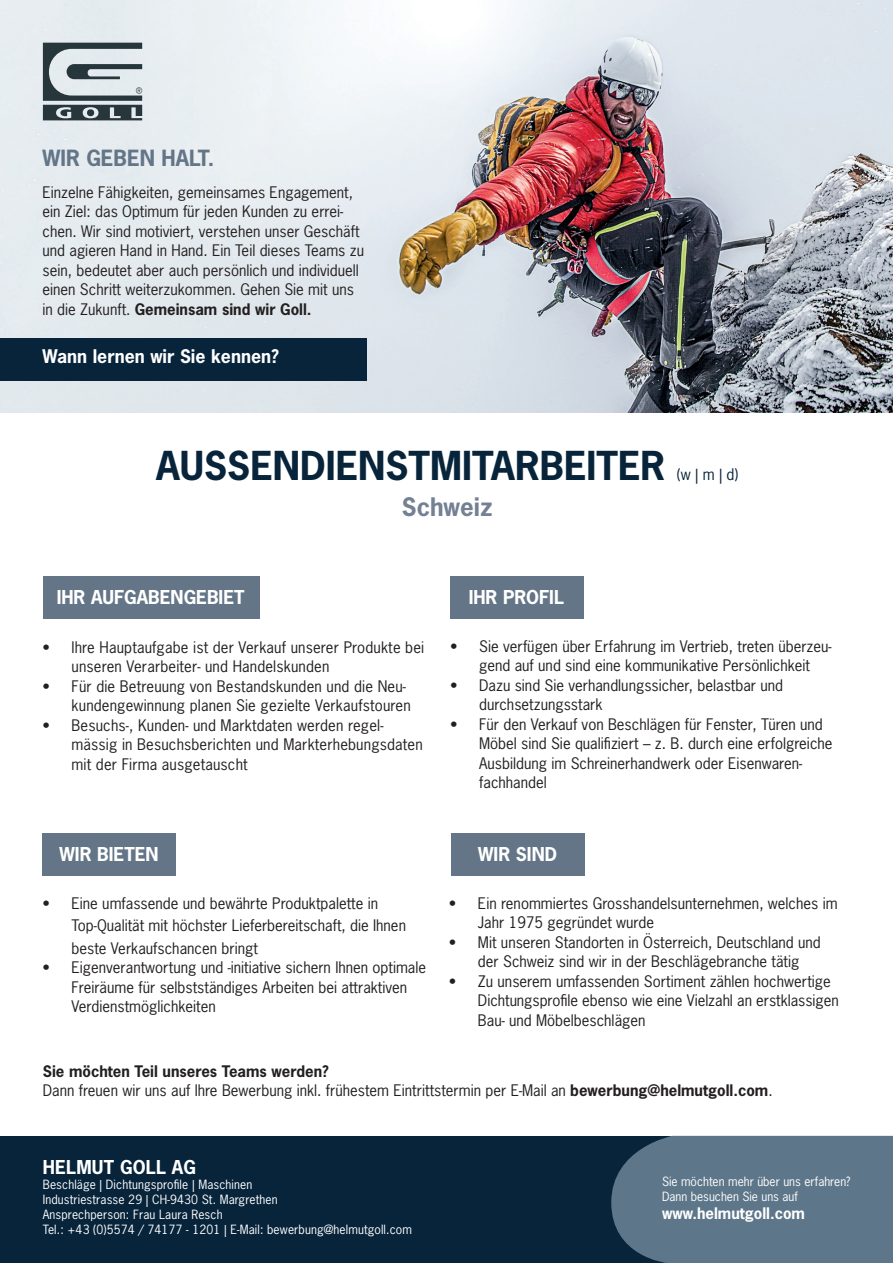
<style>
.page{position:relative;width:893px;height:1263px;background:#fff}
.page>*{position:absolute;margin:0;border:0;box-sizing:border-box;transform-origin:0 0}
.t1{font:700 37.5px "News Gothic Std";color:#07243b}
.t2{font:700 24px "News Gothic Std";color:#748094}
.t3{font:700 21px "News Gothic Std";color:#637587}
.t4{font:700 18px "News Gothic Std";color:#fff}
.t5{font:700 17.7px "News Gothic Std";color:#fff}
.t6{font:15px/19.5px "News Gothic Std";color:#231f20}
.t7{font:700 15px "News Gothic Std";color:#fff}
.t8{font:15px "News Gothic Std";color:#07243b}
.t9{font:12px/15px "News Gothic Std";letter-spacing:.01em;color:#fff}
.s1{font-weight:700}
</style>
<div class="page">
<img style="left:0;top:0;width:893px;height:412px">
<div style="left:0;top:1136px;width:893px;height:127px;background:#07243b"></div>
<svg style="left:43px;top:43px;width:99px;height:77px;background:#8d989c"></svg>
<div style="left:450px;top:576px;width:134px;height:43px;background:#637587"></div>
<div style="left:0;top:338px;width:367px;height:43px;background:#07243b"></div>
<div style="left:43px;top:833px;width:133px;height:43px;background:#637587"></div>
<div style="left:451px;top:833px;width:134px;height:43px;background:#637587"></div>
<div style="left:43px;top:577px;width:216px;height:42px;background:#637587"></div>
<div style="left:611px;top:1136px;width:282px;height:127px;background:#5d7689"></div>
<h3 class="t3" style="left:43px;top:145px;width:173px">WIR GEBEN HALT.</h3>
<p class="t6" style="left:43px;top:182px;width:323px">Einzelne Fähigkeiten, gemeinsames Engagement, ein Ziel: das Optimum für jeden Kunden zu errei&shy;chen. Wir sind motiviert, verstehen unser Geschäft und agieren Hand in Hand. Ein Teil dieses Teams zu sein, bedeutet aber auch persönlich und individuell einen Schritt weiterzukommen. Gehen Sie mit uns in die Zukunft. <span class="s1">Gemeinsam sind wir Goll.</span></p>
<p class="t5" style="left:43px;top:344px;width:238px">Wann lernen wir Sie kennen?</p>
<h1 class="t1" style="left:156px;top:441px;width:511px">AUSSENDIENSTMITARBEITER</h1>
<h2 class="t2" style="left:402px;top:491px;width:92px">Schweiz</h2>
<p class="t8" style="left:677px;top:465px;width:63px">(w | m | d)</p>
<p class="t4" style="left:57px;top:585px;width:189px">IHR AUFGABENGEBIET</p>
<p class="t4" style="left:469px;top:585px;width:97px">IHR PROFIL</p>
<p class="t6" style="left:72px;top:637px;width:354px;text-indent:-29px">• Ihre Hauptaufgabe ist der Verkauf unserer Produkte bei unseren Verarbeiter- und Handelskunden</p>
<p class="t6" style="left:72px;top:676px;width:341px;text-indent:-29px">• Für die Betreuung von Bestandskunden und die Neu&shy;kundengewinnung planen Sie gezielte Verkaufstouren</p>
<p class="t6" style="left:72px;top:715px;width:353px;text-indent:-29px">• Besuchs-, Kunden- und Marktdaten werden regel&shy;mässig in Besuchsberichten und Markterhebungsdaten mit der Firma ausgetauscht</p>
<p class="t6" style="left:450px;top:636px;width:383px;text-align:center">• Sie verfügen über Erfahrung im Vertrieb, treten überzeu&shy;gend auf und sind eine kommunikative Persönlichkeit</p>
<p class="t6" style="left:479px;top:675px;width:305px;text-indent:-29px">• Dazu sind Sie verhandlungssicher, belastbar und durchsetzungsstark</p>
<p class="t6" style="left:479px;top:714px;width:355px;text-indent:-29px">• Für den Verkauf von Beschlägen für Fenster, Türen und Möbel sind Sie qualifiziert – z. B. durch eine erfolgreiche Ausbildung im Schreinerhandwerk oder Eisenwaren&shy;fachhandel</p>
<p class="t4" style="left:60px;top:843px;width:101px">WIR BIETEN</p>
<p class="t4" style="left:478px;top:843px;width:80px">WIR SIND</p>
<p class="t6" style="left:72px;top:892px;width:336px;line-height:22.5px;text-indent:-29px">• Eine umfassende und bewährte Produktpalette in<br>Top-Qualität mit höchster Lieferbereitschaft, die Ihnen beste Verkaufschancen bringt</p>
<p class="t6" style="left:72px;top:958px;width:356px;text-indent:-29px">• Eigenverantwortung und -initiative sichern Ihnen optimale<br>Freiräume für selbstständiges Arbeiten bei attraktiven<br>Verdienstmöglichkeiten</p>
<p class="t6" style="left:478px;top:893px;width:361px;text-indent:-29px">• Ein renommiertes Grosshandelsunternehmen, welches im<br>Jahr 1975 gegründet wurde</p>
<p class="t6" style="left:449px;top:932px;width:373px;text-align:center">• Mit unseren Standorten in Österreich, Deutschland und der Schweiz sind wir in der Beschlägebranche tätig</p>
<p class="t6" style="left:478px;top:971px;width:362px;text-indent:-29px">• Zu unserem umfassenden Sortiment zählen hochwertige<br>Dichtungsprofile ebenso wie eine Vielzahl an erstklassigen<br>Bau- und Möbelbeschlägen</p>
<p class="t6" style="left:43px;top:1061px;width:731px"><span class="s1">Sie möchten Teil unseres Teams werden?<br></span>Dann freuen wir uns auf Ihre Bewerbung inkl. frühestem Eintrittstermin per E-Mail an <span class="s1">bewerbung@helmutgoll.com</span>.</p>
<p class="t4" style="left:43px;top:1155px;width:155px">HELMUT GOLL AG</p>
<p class="t9" style="left:43px;top:1176px;width:371px">Beschläge | Dichtungsprofile | Maschinen<br>Industriestrasse 29 | CH-9430 St. Margrethen<br>Ansprechperson: Frau Laura Resch<br>Tel.: +43 (0)5574 / 74177 - 1201 | E-Mail: bewerbung@helmutgoll.com</p>
<p class="t9" style="left:662px;top:1174px;width:190px;line-height:14.4px">Sie möchten mehr über uns erfahren?<br>Dann besuchen Sie uns auf</p>
<p class="t7" style="left:662px;top:1203px;width:145px">www.helmutgoll.com</p>
</div>
